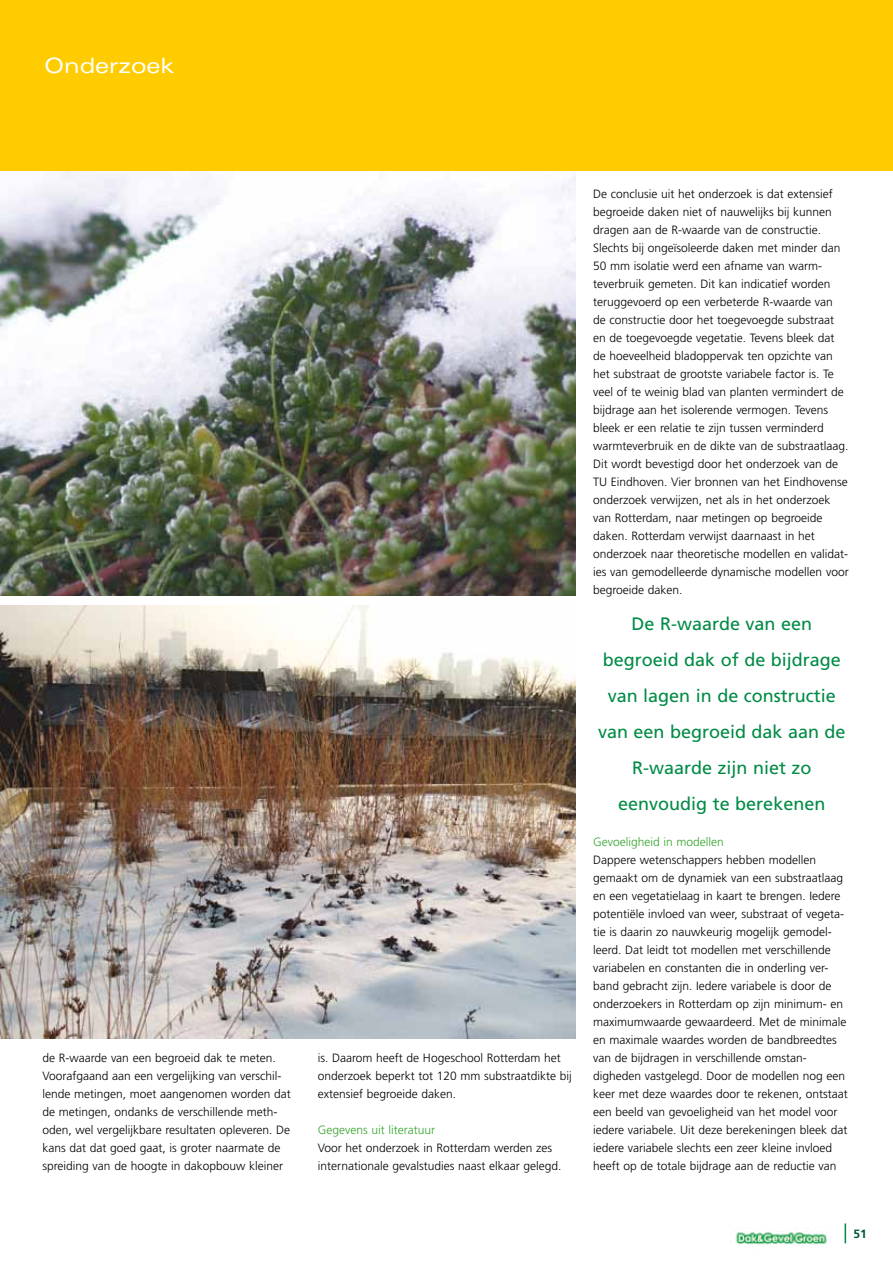
<style>
.page{position:relative;width:893px;height:1263px;background:#fff}
.page>*{position:absolute;margin:0;border:0;box-sizing:border-box;transform-origin:0 0}
.t1{font:expanded 21px "Univers";color:#fff}
.t2{font:18px/36px "Frutiger";color:#008b45;text-align:center}
.t3{font:300 12px/18px "Frutiger";color:#000}
.t4{font:300 12px "Frutiger";color:#35a32c}
.t5{font:700 12px "Frutiger";color:#00523c}
</style>
<div class="page">
<svg style="left:845px;top:1223px;width:1px;height:20px"></svg>
<img style="left:735px;top:1231px;width:92px;height:14px">
<img style="left:0;top:162px;width:575px;height:433px">
<img style="left:0;top:606px;width:575px;height:433px">
<div style="left:1px;top:0;width:892px;height:171px;background:#fecc00"></div>
<h1 class="t1" style="left:44px;top:54px;width:132px">Onderzoek</h1>
<p class="t3" style="left:43px;top:1049px;width:250px">de R-waarde van een begroeid dak te meten.<br>Voorafgaand aan een vergelijking van verschil&shy;lende metingen, moet aangenomen worden dat de metingen, ondanks de verschillende meth&shy;oden, wel vergelijkbare resultaten opleveren. De kans dat dat goed gaat, is groter naarmate de spreiding van de hoogte in dakopbouw kleiner</p>
<p class="t3" style="left:318px;top:1049px;width:256px">is. Daarom heeft de Hogeschool Rotterdam het onderzoek beperkt tot 120 mm substraatdikte bij extensief begroeide daken.</p>
<p class="t4" style="left:318px;top:1123px;width:119px">Gegevens uit literatuur</p>
<p class="t3" style="left:318px;top:1139px;width:245px">Voor het onderzoek in Rotterdam werden zes internationale gevalstudies naast elkaar gelegd.</p>
<p class="t3" style="left:593px;top:185px;width:257px">De conclusie uit het onderzoek is dat extensief begroeide daken niet of nauwelijks bij kunnen dragen aan de R-waarde van de constructie.<br>Slechts bij ongeïsoleerde daken met minder dan 50 mm isolatie werd een afname van warm&shy;teverbruik gemeten. Dit kan indicatief worden teruggevoerd op een verbeterde R-waarde van<br>de constructie door het toegevoegde substraat en de toegevoegde vegetatie. Tevens bleek dat de hoeveelheid bladoppervak ten opzichte van het substraat de grootste variabele factor is. Te veel of te weinig blad van planten vermindert de bijdrage aan het isolerende vermogen. Tevens bleek er een relatie te zijn tussen verminderd warmteverbruik en de dikte van de substraatlaag.<br>Dit wordt bevestigd door het onderzoek van de TU Eindhoven. Vier bronnen van het Eindhovense onderzoek verwijzen, net als in het onderzoek van Rotterdam, naar metingen op begroeide daken. Rotterdam verwijst daarnaast in het onderzoek naar theoretische modellen en validat&shy;ies van gemodelleerde dynamische modellen voor begroeide daken.</p>
<h2 class="t2" style="left:598px;top:606px;width:249px">De R-waarde van een begroeid dak of de bijdrage van lagen in de constructie van een begroeid dak aan de<br>R-waarde zijn niet zo eenvoudig te berekenen</h2>
<p class="t4" style="left:593px;top:835px;width:132px">Gevoeligheid in modellen</p>
<p class="t3" style="left:593px;top:851px;width:256px">Dappere wetenschappers hebben modellen gemaakt om de dynamiek van een substraatlaag en een vegetatielaag in kaart te brengen. Iedere potentiële invloed van weer, substraat of vegeta&shy;tie is daarin zo nauwkeurig mogelijk gemodel&shy;leerd. Dat leidt tot modellen met verschillende variabelen en constanten die in onderling ver&shy;band gebracht zijn. Iedere variabele is door de onderzoekers in Rotterdam op zijn minimum- en maximumwaarde gewaardeerd. Met de minimale en maximale waardes worden de bandbreedtes van de bijdragen in verschillende omstan&shy;digheden vastgelegd. Door de modellen nog een keer met deze waardes door te rekenen, ontstaat een beeld van gevoeligheid van het model voor iedere variabele. Uit deze berekeningen bleek dat iedere variabele slechts een zeer kleine invloed heeft op de totale bijdrage aan de reductie van</p>
<p class="t5" style="left:853px;top:1227px;width:15px">51</p>
</div>
